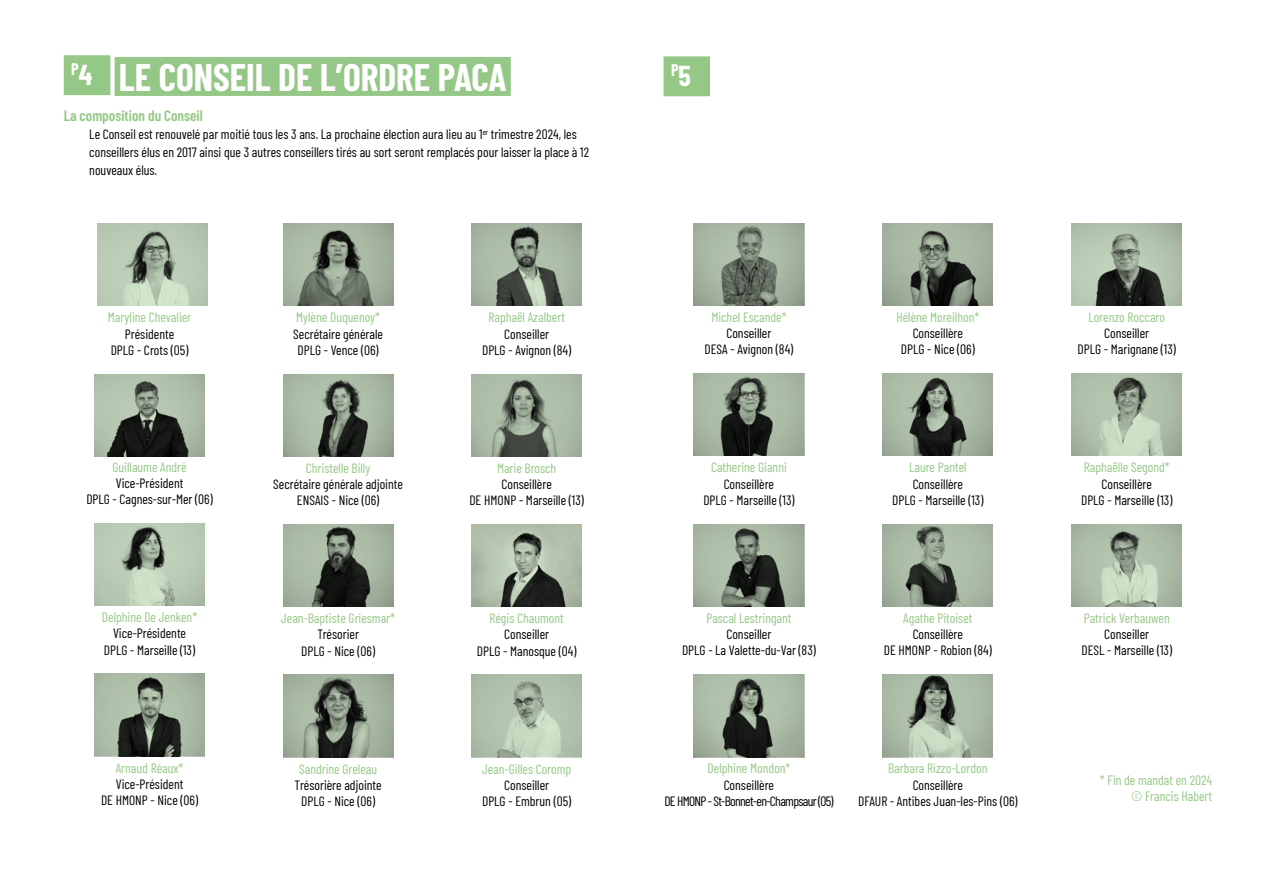
<style>
.page{position:relative;width:1276px;height:893px;background:#fff}
.page>*{position:absolute;margin:0;border:0;box-sizing:border-box;transform-origin:0 0}
.t1{font:700 37.5px "Barlow Condensed";color:#fff}
.t2{font:700 16.35px "Barlow Condensed";color:#fff}
.t3{font:600 15px "Barlow Condensed";color:#95c886}
.labeur_2_décalé{font:13.5px/18px "Barlow Condensed";color:#000}
.t4{font:13.5px "Barlow Condensed";color:#95c886}
.labeur_2_décalé-2{font:13.5px "Barlow Condensed";letter-spacing:-.05em;color:#000}
.s1{font-size:28.2px}
</style>
<div class="page">
<div style="left:64px;top:56px;width:46px;height:39px;background:#95c886"></div>
<div style="left:64px;top:55px;width:46px;height:40px;border:1px solid #95c886"></div>
<div style="left:664px;top:57px;width:45px;height:39px;background:#95c886"></div>
<div style="left:663px;top:56px;width:47px;height:40px;border:1px solid #95c886"></div>
<svg style="left:694px;top:223px;width:110px;height:83px;background:#8d9b89"></svg>
<svg style="left:694px;top:373px;width:110px;height:83px;background:#7e8a7b"></svg>
<svg style="left:694px;top:524px;width:110px;height:83px;background:#828f7f"></svg>
<svg style="left:694px;top:674px;width:110px;height:83px;background:#849180"></svg>
<svg style="left:882px;top:223px;width:111px;height:83px;background:#849180"></svg>
<svg style="left:882px;top:373px;width:111px;height:83px;background:#83907f"></svg>
<svg style="left:882px;top:524px;width:111px;height:83px;background:#8e9b8a"></svg>
<svg style="left:882px;top:674px;width:111px;height:83px;background:#9dac98"></svg>
<svg style="left:1071px;top:223px;width:110px;height:83px;background:#8c9988"></svg>
<svg style="left:1071px;top:373px;width:110px;height:83px;background:#aabaa5"></svg>
<svg style="left:1071px;top:524px;width:110px;height:83px;background:#aabaa5"></svg>
<div style="left:115px;top:57px;width:396px;height:39px;background:#95c886"></div>
<svg style="left:97px;top:223px;width:110px;height:83px;background:#adbea9"></svg>
<svg style="left:94px;top:374px;width:111px;height:83px;background:#7d8879"></svg>
<svg style="left:94px;top:523px;width:111px;height:83px;background:#abbca7"></svg>
<svg style="left:94px;top:673px;width:111px;height:83px;background:#828f7e"></svg>
<svg style="left:283px;top:223px;width:110px;height:83px;background:#899685"></svg>
<svg style="left:283px;top:374px;width:110px;height:83px;background:#879483"></svg>
<svg style="left:283px;top:524px;width:110px;height:83px;background:#7c8778"></svg>
<svg style="left:283px;top:674px;width:110px;height:83px;background:#849080"></svg>
<svg style="left:471px;top:223px;width:111px;height:83px;background:#8e9b8a"></svg>
<svg style="left:471px;top:374px;width:111px;height:83px;background:#92a08e"></svg>
<svg style="left:471px;top:524px;width:111px;height:83px;background:#929e8d"></svg>
<svg style="left:471px;top:674px;width:111px;height:83px;background:#b0c1ab"></svg>
<p class="t2" style="left:71px;top:58px;width:23px">P<span class="s1">4</span></p>
<p class="t2" style="left:671px;top:59px;width:21px">P<span class="s1">5</span></p>
<p class="t1" style="left:119px;top:51px;width:389px">LE CONSEIL DE L’ORDRE PACA</p>
<p class="t3" style="left:64px;top:105px;width:140px">La composition du Conseil</p>
<p class="labeur_2_décalé" style="left:89px;top:124px;width:501px">Le Conseil est renouvelé par moitié tous les 3 ans. La prochaine élection aura lieu au 1<sup>er</sup> trimestre 2024, les conseillers élus en 2017 ainsi que 3 autres conseillers tirés au sort seront remplacés pour laisser la place à 12 nouveaux élus.</p>
<p class="t4" style="left:108px;top:308px;width:85px">Maryline Chevalier</p>
<p class="labeur_2_décalé" style="left:125px;top:324px;width:51px">Présidente</p>
<p class="labeur_2_décalé" style="left:111px;top:340px;width:79px">DPLG - Crots (05)</p>
<p class="t4" style="left:112px;top:457px;width:76px">Guillaume André</p>
<p class="labeur_2_décalé" style="left:116px;top:473px;width:69px">Vice-Président</p>
<p class="labeur_2_décalé" style="left:86px;top:489px;width:128px">DPLG - Cagnes-sur-Mer (06)</p>
<p class="t4" style="left:102px;top:608px;width:97px">Delphine De Jenken*</p>
<p class="labeur_2_décalé" style="left:113px;top:623px;width:75px">Vice-Présidente</p>
<p class="labeur_2_décalé" style="left:104px;top:640px;width:93px">DPLG - Marseille (13)</p>
<p class="t4" style="left:116px;top:758px;width:69px">Arnaud Réaux*</p>
<p class="labeur_2_décalé" style="left:116px;top:774px;width:69px">Vice-Président</p>
<p class="labeur_2_décalé" style="left:101px;top:790px;width:99px">DE HMONP - Nice (06)</p>
<p class="t4" style="left:296px;top:308px;width:85px">Mylène Duquenoy*</p>
<p class="labeur_2_décalé" style="left:293px;top:324px;width:91px">Secrétaire générale</p>
<p class="labeur_2_décalé" style="left:298px;top:340px;width:82px">DPLG - Vence (06)</p>
<p class="t4" style="left:306px;top:458px;width:66px">Christelle Billy</p>
<p class="labeur_2_décalé" style="left:273px;top:474px;width:131px">Secrétaire générale adjointe</p>
<p class="labeur_2_décalé" style="left:297px;top:490px;width:84px">ENSAIS - Nice (06)</p>
<p class="t4" style="left:281px;top:609px;width:115px">Jean-Baptiste Griesmar*</p>
<p class="labeur_2_décalé" style="left:317px;top:625px;width:43px">Trésorier</p>
<p class="labeur_2_décalé" style="left:301px;top:641px;width:75px">DPLG - Nice (06)</p>
<p class="t4" style="left:299px;top:759px;width:79px">Sandrine Greleau</p>
<p class="labeur_2_décalé" style="left:295px;top:775px;width:88px">Trésorière adjointe</p>
<p class="labeur_2_décalé" style="left:301px;top:791px;width:75px">DPLG - Nice (06)</p>
<p class="t4" style="left:488px;top:308px;width:78px">Raphaël Azalbert</p>
<p class="labeur_2_décalé" style="left:504px;top:324px;width:46px">Conseiller</p>
<p class="labeur_2_décalé" style="left:482px;top:340px;width:91px">DPLG - Avignon (84)</p>
<p class="t4" style="left:497px;top:458px;width:61px">Marie Brosch</p>
<p class="labeur_2_décalé" style="left:501px;top:474px;width:52px">Conseillère</p>
<p class="labeur_2_décalé" style="left:469px;top:490px;width:116px">DE HMONP - Marseille (13)</p>
<p class="t4" style="left:489px;top:609px;width:76px">Régis Chaumont</p>
<p class="labeur_2_décalé" style="left:504px;top:625px;width:46px">Conseiller</p>
<p class="labeur_2_décalé" style="left:477px;top:641px;width:101px">DPLG - Manosque (04)</p>
<p class="t4" style="left:482px;top:759px;width:91px">Jean-Gilles Coromp</p>
<p class="labeur_2_décalé" style="left:504px;top:775px;width:46px">Conseiller</p>
<p class="labeur_2_décalé" style="left:482px;top:791px;width:91px">DPLG - Embrun (05)</p>
<p class="t4" style="left:711px;top:307px;width:77px">Michel Escande*</p>
<p class="labeur_2_décalé" style="left:726px;top:323px;width:46px">Conseiller</p>
<p class="labeur_2_décalé" style="left:704px;top:340px;width:90px">DESA - Avignon (84)</p>
<p class="t4" style="left:711px;top:458px;width:77px">Catherine Gianni</p>
<p class="labeur_2_décalé" style="left:724px;top:474px;width:52px">Conseillère</p>
<p class="labeur_2_décalé" style="left:703px;top:490px;width:93px">DPLG - Marseille (13)</p>
<p class="t4" style="left:896px;top:307px;width:84px">Hélène Moreilhon*</p>
<p class="labeur_2_décalé" style="left:912px;top:323px;width:52px">Conseillère</p>
<p class="labeur_2_décalé" style="left:901px;top:340px;width:75px">DPLG - Nice (06)</p>
<p class="t4" style="left:909px;top:458px;width:59px">Laure Pantel</p>
<p class="labeur_2_décalé" style="left:912px;top:474px;width:52px">Conseillère</p>
<p class="labeur_2_décalé" style="left:892px;top:490px;width:93px">DPLG - Marseille (13)</p>
<p class="t4" style="left:706px;top:608px;width:87px">Pascal Lestringant</p>
<p class="labeur_2_décalé" style="left:726px;top:624px;width:46px">Conseiller</p>
<p class="labeur_2_décalé" style="left:682px;top:640px;width:135px">DPLG - La Valette-du-Var (83)</p>
<p class="t4" style="left:903px;top:608px;width:71px">Agathe Pitoiset</p>
<p class="labeur_2_décalé" style="left:912px;top:624px;width:52px">Conseillère</p>
<p class="labeur_2_décalé" style="left:884px;top:640px;width:109px">DE HMONP - Robion (84)</p>
<p class="t4" style="left:707px;top:759px;width:84px">Delphine Mondon*</p>
<p class="labeur_2_décalé" style="left:724px;top:775px;width:52px">Conseillère</p>
<p class="labeur_2_décalé-2" style="left:664px;top:791px;width:171px">DE HMONP - St-Bonnet-en-Champsaur (05)</p>
<p class="t4" style="left:888px;top:759px;width:101px">Barbara Rizzo-Lordon</p>
<p class="labeur_2_décalé" style="left:912px;top:775px;width:52px">Conseillère</p>
<p class="labeur_2_décalé" style="left:858px;top:791px;width:161px">DFAUR - Antibes Juan-les-Pins (06)</p>
<p class="t4" style="left:1088px;top:307px;width:78px">Lorenzo Roccaro</p>
<p class="labeur_2_décalé" style="left:1104px;top:323px;width:46px">Conseiller</p>
<p class="labeur_2_décalé" style="left:1077px;top:340px;width:100px">DPLG - Marignane (13)</p>
<p class="t4" style="left:1083px;top:458px;width:87px">Raphaëlle Segond*</p>
<p class="labeur_2_décalé" style="left:1101px;top:474px;width:52px">Conseillère</p>
<p class="labeur_2_décalé" style="left:1081px;top:490px;width:93px">DPLG - Marseille (13)</p>
<p class="t4" style="left:1083px;top:608px;width:87px">Patrick Verbauwen</p>
<p class="labeur_2_décalé" style="left:1104px;top:624px;width:46px">Conseiller</p>
<p class="labeur_2_décalé" style="left:1081px;top:640px;width:92px">DESL - Marseille (13)</p>
<p class="t4" style="left:1100px;top:770px;width:114px">* Fin de mandat en 2024</p>
<p class="t4" style="left:1131px;top:787px;width:82px">© Francis Habert</p>
</div>
